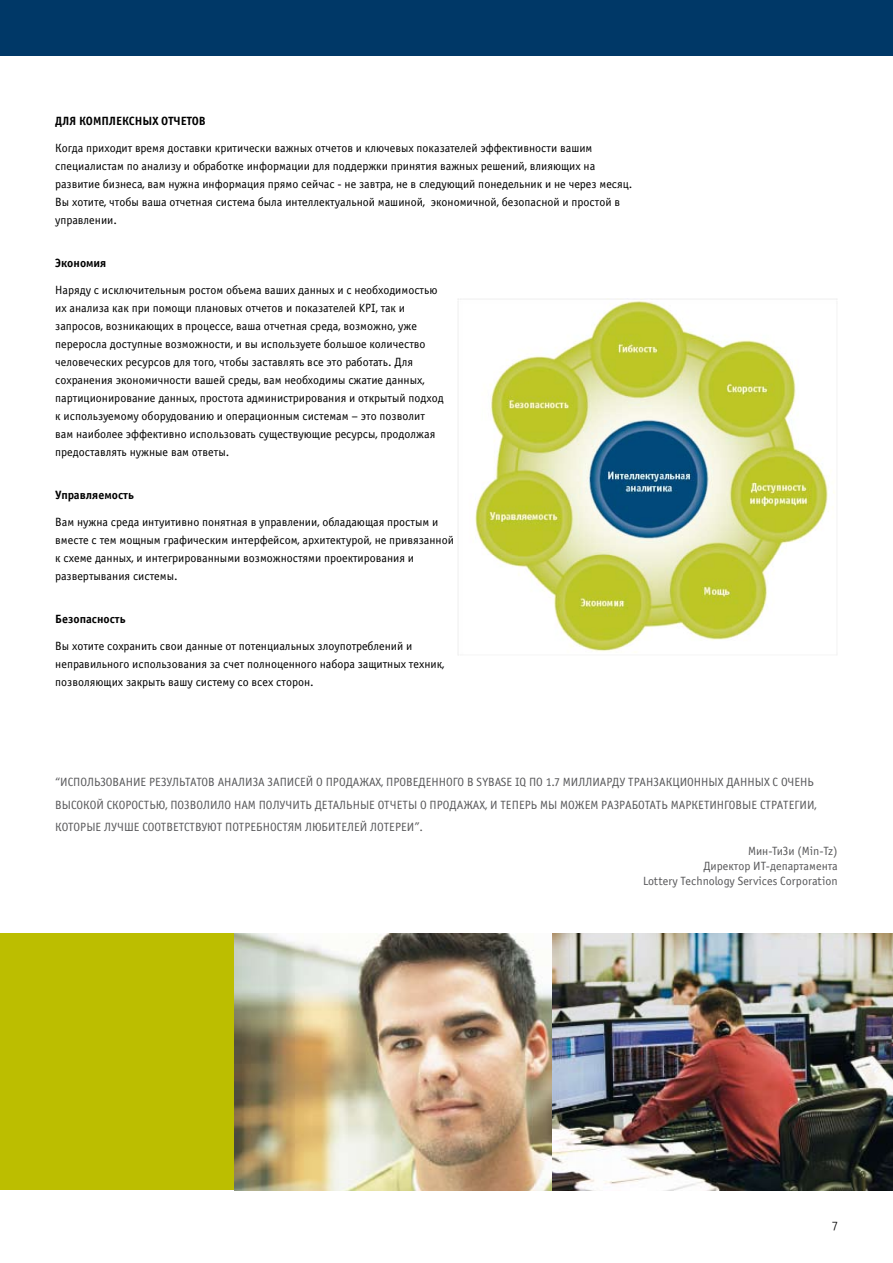
<style>
.page{position:relative;width:893px;height:1263px;background:#fff}
.page>*{position:absolute;margin:0;border:0;box-sizing:border-box;transform-origin:0 0}
.t1{font:12px/18px "Officina Sans Book C";color:#000}
.t2{font:12px "Officina Sans Book C";letter-spacing:.085em;color:#58585a}
.t3{font:12px "Officina Sans Book C";letter-spacing:.06em;color:#58585a}
.t4{font:12px/15px "Officina Sans Book C";color:#58585a;text-align:right}
.t5{font:12px "Officina Sans Book C";letter-spacing:.11em;color:#58585a}
.t6{font:12px "Officina Sans Bold C";color:#000}
.t7{font:300 12px "The Sans";color:#000}
</style>
<div class="page">
<div style="left:0;top:933px;width:235px;height:257px;background:#bcbe00"></div>
<div style="left:0;top:0;width:893px;height:55px;background:#003867"></div>
<img style="left:235px;top:933px;width:658px;height:257px">
<img style="left:458px;top:299px;width:379px;height:356px">
<p class="t6" style="left:55px;top:114px;width:152px">ДЛЯ КОМПЛЕКСНЫХ ОТЧЕТОВ</p>
<p class="t1" style="left:55px;top:139px;width:579px">Когда приходит время доставки критически важных отчетов и ключевых показателей эффективности вашим специалистам по анализу и обработке информации для поддержки принятия важных решений, влияющих на развитие бизнеса, вам нужна информация прямо сейчас - не завтра, не в следующий понедельник и не через месяц.<br>Вы хотите, чтобы ваша отчетная система была интеллектуальной машиной, экономичной, безопасной и простой в управлении.</p>
<p class="t6" style="left:55px;top:256px;width:53px">Экономия</p>
<p class="t1" style="left:55px;top:281px;width:390px">Н аряду с исключительным ростом объема ваших данных и с необходимостью их анализа как при помощи плановых отчетов и показателей KPI, так и запросов, возникающих в процессе, ваша отчетная среда, возможно, уже переросла доступные возможности, и вы используете большое количество человеческих ресурсов для того, чтобы заставлять все это работать. Для сохранения экономичности вашей среды, вам необходимы сжатие данных, партиционирование данных, простота администрирования и открытый подход к используемому оборудованию и операционным системам – это позволит вам наиболее эффективно использовать существующие ресурсы, продолжая предоставлять нужные вам ответы.</p>
<p class="t6" style="left:55px;top:488px;width:80px">Управляемость</p>
<p class="t1" style="left:55px;top:513px;width:400px">Вам нужна среда интуитивно понятная в управлении, обладающая простым и вместе с тем мощным графическим интерфейсом, архитектурой, не привязанной к схеме данных, и интегрированными возможностями проектирования и развертывания системы.</p>
<p class="t6" style="left:55px;top:612px;width:72px">Безопасность</p>
<p class="t1" style="left:55px;top:637px;width:391px">Вы хотите сохранить свои данные от потенциальных злоупотреблений и неправильного использования за счет полноценного набора защитных техник, позволяющих закрыть вашу систему со всех сторон.</p>
<p class="t2" style="left:55px;top:775px;width:760px">“Использование результатов анализа записей о продажах, проведенного в Sybase IQ по 1.7 миллиарду транзакционных данных с очень</p>
<p class="t3" style="left:55px;top:798px;width:763px">высокой скоростью, позволило нам получить детальные отчеты о продажах, и теперь мы можем разработать маркетинговые стратегии,</p>
<p class="t5" style="left:55px;top:820px;width:369px">которые лучше соответствуют потребностям любителей лотереи”.</p>
<p class="t4" style="left:748px;top:843px;width:91px">Мин-ТиЗи (Min-Tz)</p>
<p class="t4" style="left:643px;top:858px;width:196px">Директор ИТ-департамента<br>Lottery Technology Services Corporation</p>
<p class="t7" style="left:832px;top:1213px;width:7px">7</p>
</div>
